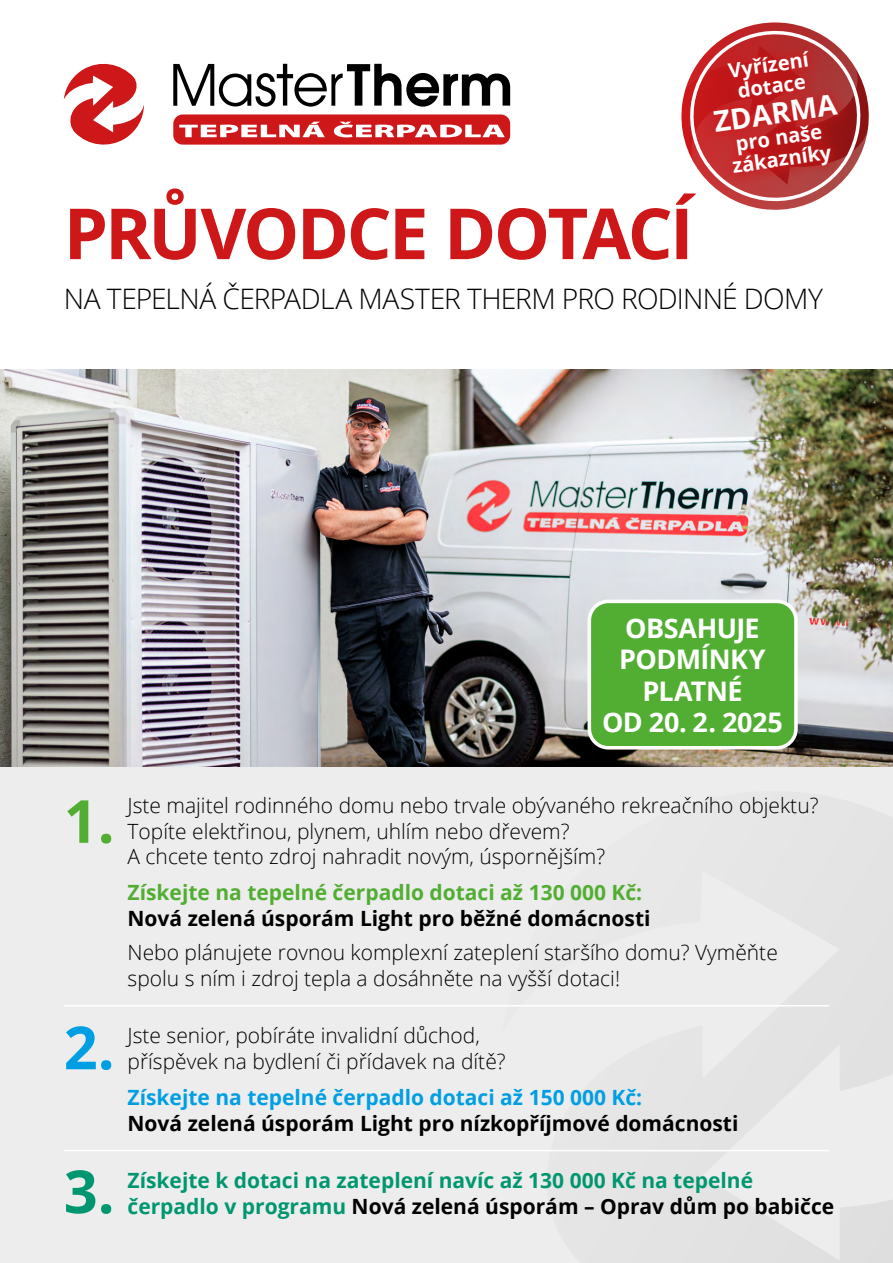
<style>
.page{position:relative;width:893px;height:1263px;background:#fff}
.page>*{position:absolute;margin:0;border:0;box-sizing:border-box;transform-origin:0 0}
.t1{font:700 70.5px "Open Sans";letter-spacing:-.035em;color:#cd1719}
.t2{font:700 59.4px "Open Sans";color:#52ae32}
.t3{font:700 59.4px "Open Sans";color:#009fe3}
.t4{font:700 59.4px "Open Sans";color:#009770}
.t5{font:700 28.8px "Open Sans";color:#fff}
.t6{font:300 28.2px "Open Sans";letter-spacing:-.025em;color:#000}
.t7{font:700 27px/31.3px "Open Sans";letter-spacing:-.025em;color:#fff;text-align:center}
.t8{font:300 21px/25.5px "Open Sans";color:#000}
.t9{font:700 21px/25.5px "Open Sans";color:#009770}
.t10{font:700 21px "Open Sans";color:#000}
.t11{font:700 21px "Open Sans";color:#52ae32}
.t12{font:700 21px "Open Sans";color:#009fe3}
.t13{font:700 20.1px/21.6px "Open Sans";color:#fff;text-align:center}
.s1{color:#000}
</style>
<div class="page">
<div style="left:0;top:765px;width:893px;height:498px;background:#ededed"></div>
<svg style="left:682px;top:913px;width:211px;height:350px"></svg>
<img style="left:0;top:370px;width:893px;height:396px">
<svg style="left:64px;top:63px;width:80px;height:82px"></svg>
<div style="left:173px;top:114px;width:337px;height:31px;background:#cd1719;border-radius:9px"></div>
<svg style="left:179px;top:122px;width:146px;height:15px"></svg>
<svg style="left:334px;top:122px;width:171px;height:15px"></svg>
<svg style="left:173px;top:64px;width:337px;height:43px"></svg>
<hr style="left:64px;top:1005px;width:765px;height:1px;background:#fff">
<hr style="left:64px;top:1150px;width:765px;height:1px;background:#fff">
<svg style="left:681px;top:22px;width:188px;height:188px"></svg>
<div style="left:701px;top:38px;width:149px;height:148px;background:#cd1719;opacity:.75"></div>
<div style="left:589px;top:601px;width:207px;height:147px;background:#52ae32;border-radius:19px"></div>
<div style="left:587px;top:600px;width:211px;height:149px;border:4px solid #fff;border-radius:19px"></div>
<p class="t13" style="left:727px;top:59px;width:83px;rotate:-8deg">Vyřízení dotace</p>
<h3 class="t5" style="left:711px;top:101px;width:125px;rotate:-8deg">ZDARMA</h3>
<p class="t13" style="left:728px;top:133px;width:101px;rotate:-8deg">pro naše zákazníky</p>
<h1 class="t1" style="left:64px;top:184px;width:631px">PRŮVODCE DOTACÍ</h1>
<h3 class="t6" style="left:64px;top:279px;width:761px">NA TEPELNÁ ČERPADLA MASTER THERM PRO RODINNÉ DOMY</h3>
<p class="t7" style="left:602px;top:612px;width:182px">OBSAHUJE<br>PODMÍNKY<br>PLATNÉ<br>OD 20. 2. 2025</p>
<h2 class="t2" style="left:64px;top:779px;width:52px">1.</h2>
<h2 class="t3" style="left:64px;top:1006px;width:52px">2.</h2>
<h2 class="t4" style="left:64px;top:1149px;width:52px">3.</h2>
<p class="t8" style="left:128px;top:792px;width:692px">Jste majitel rodinného domu nebo trvale obývaného rekreačního objektu?<br>Topíte elektřinou, plynem, uhlím nebo dřevem?<br>A chcete tento zdroj nahradit novým, úspornějším?</p>
<p class="t11" style="left:128px;top:878px;width:516px">Získejte na tepelné čerpadlo dotaci až 130 000 Kč:</p>
<p class="t10" style="left:128px;top:903px;width:524px">Nová zelená úsporám Light pro běžné domácnosti</p>
<p class="t8" style="left:128px;top:939px;width:652px">Nebo plánujete rovnou komplexní zateplení staršího domu? Vyměňte spolu s ním i zdroj tepla a dosáhněte na vyšší dotaci!</p>
<p class="t8" style="left:128px;top:1022px;width:380px">Jste senior, pobíráte invalidní důchod, příspěvek na bydlení či přídavek na dítě?</p>
<p class="t12" style="left:128px;top:1083px;width:516px">Získejte na tepelné čerpadlo dotaci až 150 000 Kč:</p>
<p class="t10" style="left:128px;top:1108px;width:612px">Nová zelená úsporám Light pro nízkopříjmové domácnosti</p>
<p class="t9" style="left:128px;top:1167px;width:708px">Získejte k dotaci na zateplení navíc až 130 000 Kč na tepelné čerpadlo v programu <span class="s1">Nová zelená úsporám – Oprav dům po babičce</span></p>
</div>
